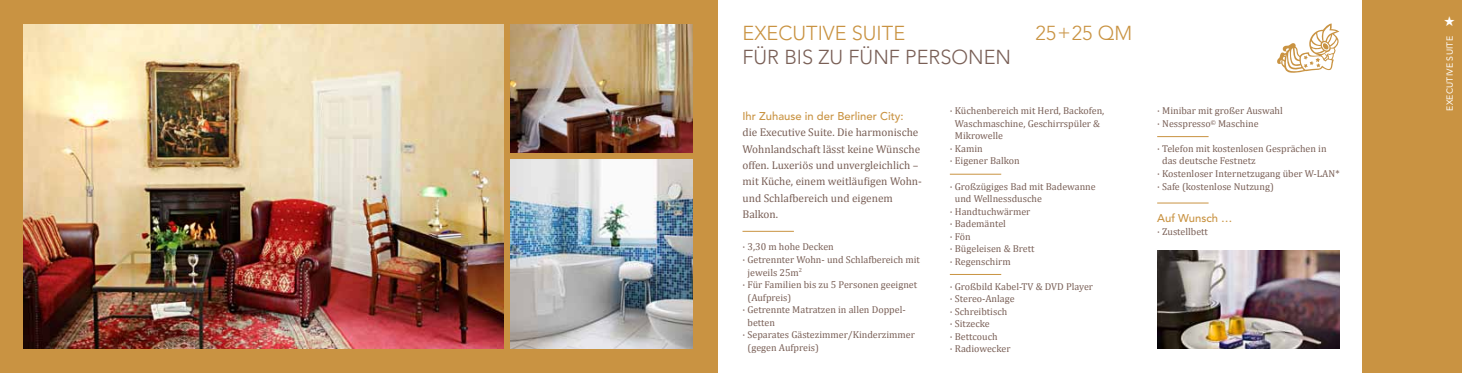
<style>
.page{position:relative;width:1462px;height:373px;background:#fff}
.page>*{position:absolute;margin:0;border:0;box-sizing:border-box;transform-origin:0 0}
.t1{font:300 20px "Avenir";color:#c99342}
.t2{font:300 20px "Avenir";color:#795f56}
.t3{font:11.25px/16.2px "Cambria";color:#795f56}
.t4{font:500 11.25px "Avenir";color:#c99342}
.t5{font:10px/12.5px "Cambria";color:#795f56}
.t6{font:8.75px "Avenir";letter-spacing:.02em;color:#fff}
</style>
<div class="page">
<div style="left:1362px;top:0;width:100px;height:372px;background:#c99342"></div>
<div style="left:0;top:0;width:718px;height:372px;background:#c99342"></div>
<hr style="left:742px;top:230px;width:52px;height:1px;background:#c99342">
<hr style="left:950px;top:173px;width:51px;height:1px;background:#c99342">
<hr style="left:950px;top:273px;width:51px;height:1px;background:#c99342">
<hr style="left:1157px;top:136px;width:51px;height:1px;background:#c99342">
<hr style="left:1157px;top:202px;width:51px;height:1px;background:#c99342">
<img style="left:1157px;top:250px;width:182px;height:97px">
<img style="left:23px;top:25px;width:480px;height:322px">
<img style="left:510px;top:25px;width:183px;height:127px">
<img style="left:510px;top:159px;width:183px;height:188px">
<svg style="left:1277px;top:23px;width:62px;height:50px"></svg>
<h1 class="t1" style="left:742px;top:21px;width:164px">EXECUTIVE SUITE</h1>
<h1 class="t1" style="left:1035px;top:21px;width:98px">25+25 QM</h1>
<h1 class="t2" style="left:742px;top:45px;width:270px">FÜ R BIS ZU FÜ NF PERSONEN</h1>
<p class="t4" style="left:742px;top:109px;width:163px">Ihr Zuhause in der Berliner City:</p>
<p class="t3" style="left:742px;top:124px;width:181px">die Executive Suite. Die harmonische<br>Wohnlandschaft lässt keine Wünsche offen. Luxeriös und unvergleichlich – mit Küche, einem weitläufigen Wohn&shy;und Schlafbereich und eigenem<br>Balkon.</p>
<p class="t5" style="left:742px;top:240px;width:93px">· 3,30 m hohe Decken</p>
<p class="t5" style="left:742px;top:253px;width:179px">· Getrennter Wohn- und Schlafbereich mit</p>
<p class="t5" style="left:747px;top:265px;width:56px">jeweils 25m<sup>2</sup></p>
<p class="t5" style="left:742px;top:278px;width:176px">· Für Familien bis zu 5 Personen geeignet</p>
<p class="t5" style="left:747px;top:290px;width:45px">(Aufpreis)</p>
<p class="t5" style="left:742px;top:303px;width:165px">· Getrennte Matratzen in allen Doppel-</p>
<p class="t5" style="left:747px;top:315px;width:29px">betten</p>
<p class="t5" style="left:742px;top:328px;width:174px">· Separates Gästezimmer/Kinderzimmer</p>
<p class="t5" style="left:747px;top:340px;width:73px">(gegen Aufpreis)</p>
<p class="t5" style="left:950px;top:104px;width:156px">· Küchenbereich mit Herd, Backofen,</p>
<p class="t5" style="left:955px;top:117px;width:147px">Waschmaschine, Geschirrspüler &amp;</p>
<p class="t5" style="left:955px;top:129px;width:50px">Mikrowelle</p>
<p class="t5" style="left:950px;top:142px;width:34px">· Kamin</p>
<p class="t5" style="left:950px;top:154px;width:71px">· Eigener Balkon</p>
<p class="t5" style="left:950px;top:179px;width:147px">· Großzügiges Bad mit Badewanne</p>
<p class="t5" style="left:955px;top:192px;width:89px">und Wellnessdusche</p>
<p class="t5" style="left:950px;top:204px;width:82px">· Handtuchwärmer</p>
<p class="t5" style="left:950px;top:217px;width:58px">· Bademäntel</p>
<p class="t5" style="left:950px;top:229px;width:22px">· Fön</p>
<p class="t5" style="left:950px;top:242px;width:86px">· Bügeleisen &amp; Brett</p>
<p class="t5" style="left:950px;top:254px;width:62px">· Regenschirm</p>
<p class="t5" style="left:950px;top:279px;width:145px">· Großbild Kabel-TV &amp; DVD Player · Stereo-Anlage<br>· Schreibtisch<br>· Sitzecke<br>· Bettcouch<br>· Radiowecker</p>
<p class="t5" style="left:1157px;top:104px;width:127px">· Minibar mit großer Auswahl · Nesspresso<sup>©</sup> Maschine</p>
<p class="t5" style="left:1157px;top:142px;width:171px">· Telefon mit kostenlosen Gesprächen in</p>
<p class="t5" style="left:1162px;top:154px;width:95px">das deutsche Festnetz</p>
<p class="t5" style="left:1157px;top:167px;width:184px">· Kostenloser Internetzugang über W-LAN*</p>
<p class="t5" style="left:1157px;top:179px;width:118px">· Safe (kostenlose Nutzung)</p>
<p class="t4" style="left:1157px;top:211px;width:77px">Auf Wunsch …</p>
<p class="t5" style="left:1157px;top:224px;width:52px">· Zustellbett</p>
<p class="t6" style="left:1444px;top:111px;width:76px;rotate:-90deg">executive Suite</p>
</div>
